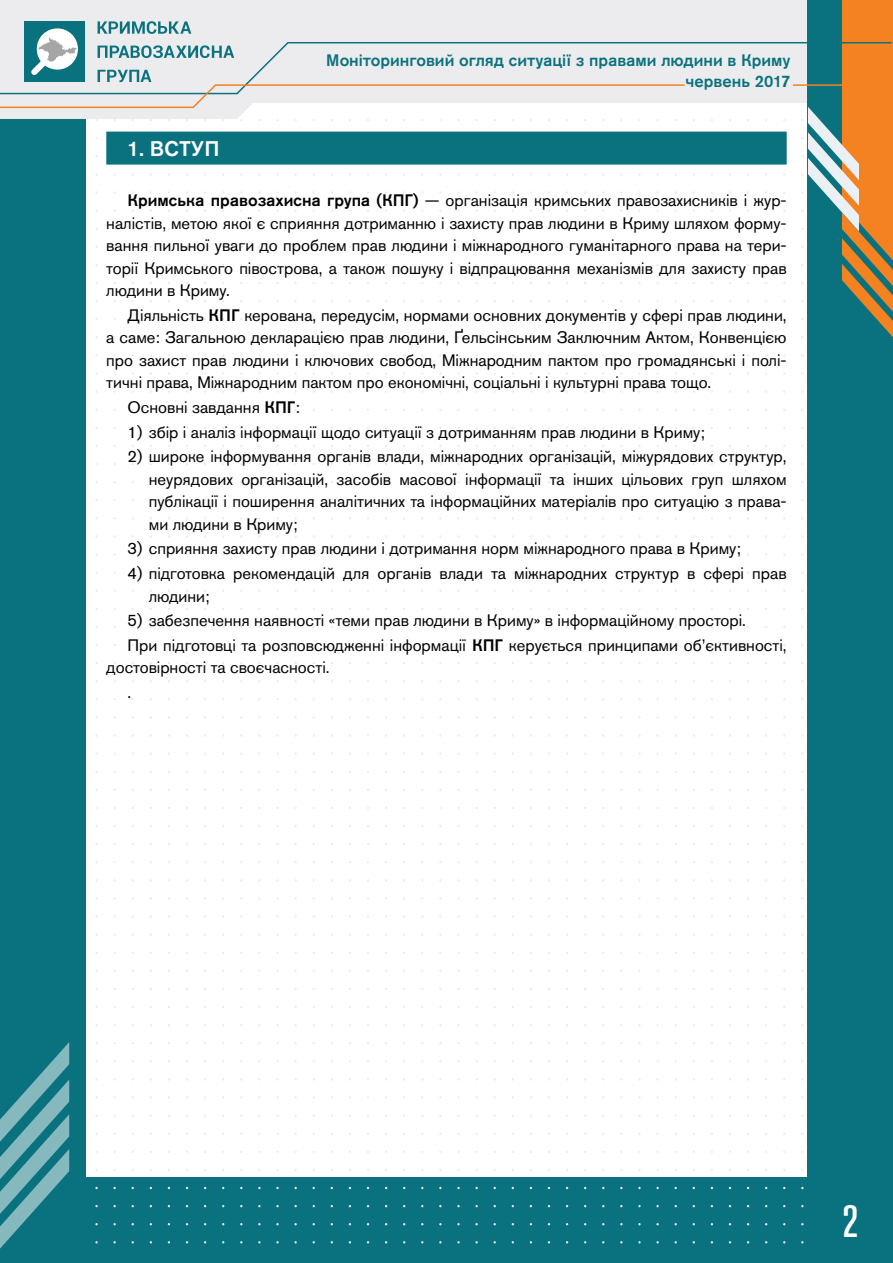
<style>
.page{position:relative;width:893px;height:1263px;background:#fff}
.page>*{position:absolute;margin:0;border:0;box-sizing:border-box;transform-origin:0 0}
.t1{font:500 condensed 45px "Akzidenz Grotesk Pro";color:#fff}
.t2{font:500 21px "Akzidenz Grotesk Pro";letter-spacing:.01em;color:#fff}
.t3{font:16.5px/22.5px "Akzidenz Grotesk Pro";color:#000;text-align:justify}
.t4{font:500 16.5px/20.7px "Akzidenz Grotesk Pro";color:#0a727e;text-align:right}
.s1{font-weight:500}
</style>
<div class="page">
<div style="left:0;top:1178px;width:893px;height:85px;background:#0a727e"></div>
<div style="left:0;top:0;width:85px;height:1263px;background:#0a727e"></div>
<svg style="left:0;top:0;width:837px;height:119px;fill:#ececee"></svg>
<div style="left:808px;top:1px;width:85px;height:1262px;background:#0a727e"></div>
<svg style="left:837px;top:0;width:56px;height:338px"></svg>
<svg style="left:801px;top:101px;width:58px;height:130px"></svg>
<svg style="left:0;top:1042px;width:69px;height:206px"></svg>
<div style="left:24px;top:21px;width:61px;height:61px;background:#0a727e"></div>
<svg style="left:38px;top:28px;width:39px;height:13px"></svg>
<svg style="left:0;top:41px;width:893px;height:54px;background:#d2d6d3"></svg>
<svg style="left:0;top:83px;width:686px;height:26px"></svg>
<hr style="left:793px;top:84px;width:100px;height:2px;background:#f48220">
<svg style="left:98px;top:21px;width:20px;height:13px"></svg>
<svg style="left:120px;top:21px;width:25px;height:13px"></svg>
<svg style="left:147px;top:21px;width:9px;height:13px"></svg>
<svg style="left:158px;top:21px;width:9px;height:13px"></svg>
<svg style="left:169px;top:21px;width:22px;height:13px"></svg>
<svg style="left:98px;top:46px;width:21px;height:12px"></svg>
<svg style="left:119px;top:46px;width:21px;height:12px"></svg>
<svg style="left:141px;top:45px;width:11px;height:13px"></svg>
<svg style="left:153px;top:45px;width:22px;height:13px"></svg>
<svg style="left:176px;top:46px;width:11px;height:12px"></svg>
<svg style="left:188px;top:45px;width:22px;height:13px"></svg>
<svg style="left:212px;top:46px;width:10px;height:12px"></svg>
<svg style="left:223px;top:46px;width:11px;height:12px"></svg>
<svg style="left:98px;top:65px;width:19px;height:20px"></svg>
<svg style="left:118px;top:65px;width:21px;height:20px"></svg>
<svg style="left:140px;top:65px;width:12px;height:20px"></svg>
<div style="left:106px;top:132px;width:681px;height:33px;background:#0a727e"></div>
<p class="t4" style="left:326px;top:49px;width:466px">Моніторинговий огляд ситуації з правами людини в Криму червень 2017</p>
<p class="t2" style="left:128px;top:135px;width:94px">1. ВСТУП</p>
<p class="t3" style="left:106px;top:189px;width:682px;text-indent:21px"><span class="s1">Кримська правозахисна група (КПГ)</span> — організація кримських правозахисників і жур&shy;налістів, метою якої є сприяння дотриманню і захисту прав людини в Криму шляхом форму&shy;вання пильної уваги до проблем прав людини і міжнародного гуманітарного права на тери&shy;торії Кримського півострова, а також пошуку і відпрацювання механізмів для захисту прав людини в Криму.</p>
<p class="t3" style="left:106px;top:304px;width:682px;text-indent:21px">Діяльність <span class="s1">КПГ</span> керована, передусім, нормами основних документів у сфері прав людини, а саме: Загальною декларацією прав людини, Ґельсінським Заключним Актом, Конвенцією про захист прав людини і ключових свобод, Міжнародним пактом про громадянські і полі&shy;тичні права, Міжнародним пактом про економічні, соціальні і культурні права тощо.</p>
<p class="t3" style="left:128px;top:396px;width:174px">Основні завдання <span class="s1">КПГ</span>:</p>
<p class="t3" style="left:128px;top:421px;width:579px">1) збір і аналіз інформації щодо ситуації з дотриманням прав людини в Криму;</p>
<p class="t3" style="left:149px;top:445px;width:639px;text-indent:-21px">2) широке інформування органів влади, міжнародних організацій, міжурядових структур, неурядових організацій, засобів масової інформації та інших цільових груп шляхом публікації і поширення аналітичних та інформаційних матеріалів про ситуацію з права&shy;ми людини в Криму;</p>
<p class="t3" style="left:128px;top:537px;width:615px">3) сприяння захисту прав людини і дотримання норм міжнародного права в Криму;</p>
<p class="t3" style="left:149px;top:562px;width:639px;text-indent:-21px">4) підготовка рекомендацій для органів влади та міжнародних структур в сфері прав людини;</p>
<p class="t3" style="left:128px;top:608px;width:661px;line-height:24.6px">5) забезпечення наявності «теми прав людини в Криму» в інформаційному просторі.<br>При підготовці та розповсюдженні інформації <span class="s1">КПГ</span> керується принципами об’єктивності,</p>
<p class="t3" style="left:128px;top:655px;width:204px;line-height:24.6px;text-indent:-21px">достовірності та своєчасності. .</p>
<h1 class="t1" style="left:842px;top:1192px;width:17px">2</h1>
</div>
